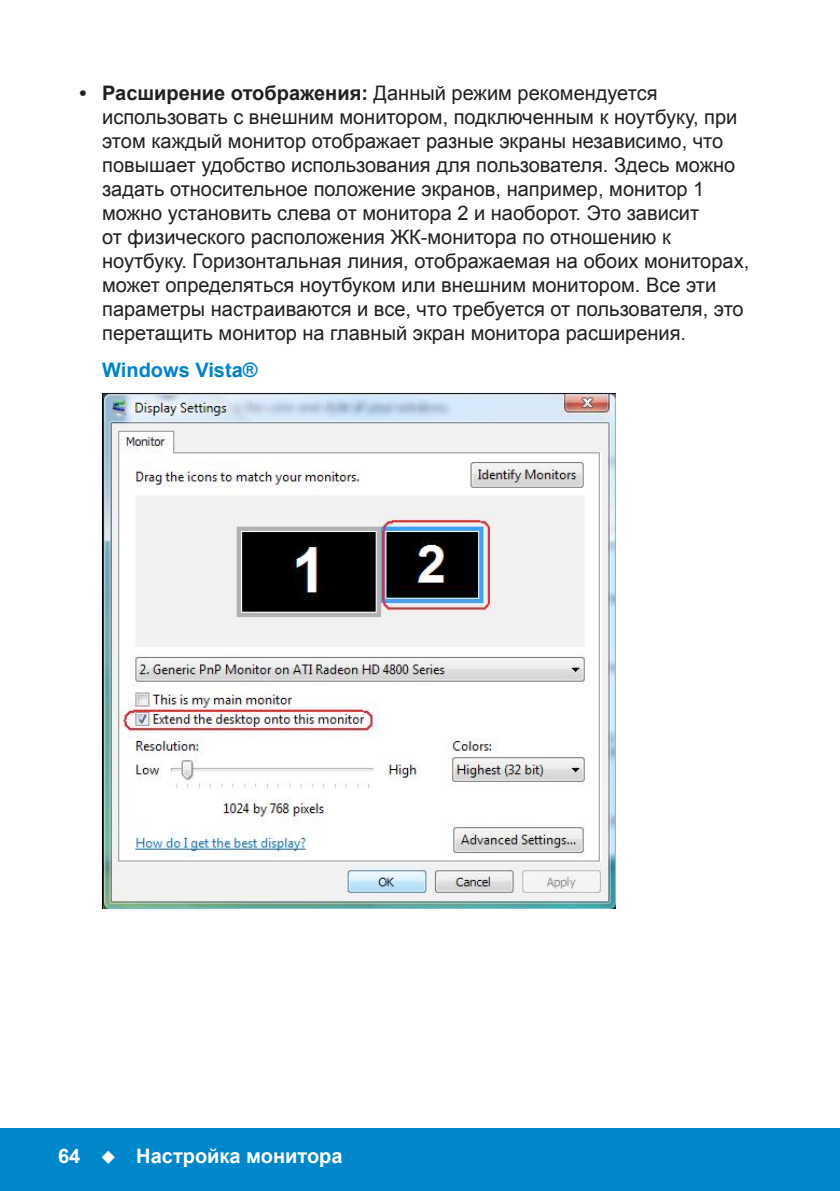
<style>
.page{position:relative;width:840px;height:1191px;background:#fff}
.page>*{position:absolute;margin:0;border:0;box-sizing:border-box;transform-origin:0 0}
.t1{font:20px/24px "Arial";color:#231f20}
.t2{font:700 20px "Arial";color:#fff}
.Head4{font:700 20px "Arial";color:#0082c8}
.s1{font-weight:700}
</style>
<div class="page">
<div style="left:0;top:1128px;width:839px;height:63px;background:#0087cb"></div>
<img style="left:102px;top:392px;width:513px;height:516px">
<p class="t1" style="left:102px;top:81px;width:648px;text-indent:-23px"><span class="s1">• Расширение отображения:</span> Данный режим рекомендуется использовать с внешним монитором, подключенным к ноутбуку, при этом каждый монитор отображает разные экраны независимо, что повышает удобство использования для пользователя. Здесь можно задать относительное положение экранов, например, монитор 1 можно установить слева от монитора 2 и наоборот. Это зависит<br>от физического расположения ЖК-монитора по отношению к ноутбуку. Горизонтальная линия, отображаемая на обоих мониторах, может определяться ноутбуком или внешним монитором. Все эти параметры настраиваются и все, что требуется от пользователя, это перетащить монитор на главный экран монитора расширения.</p>
<p class="Head4" style="left:102px;top:356px;width:157px">Windows Vista®</p>
<p class="t2" style="left:58px;top:1142px;width:286px">64 ◆ Настройка монитора</p>
</div>
